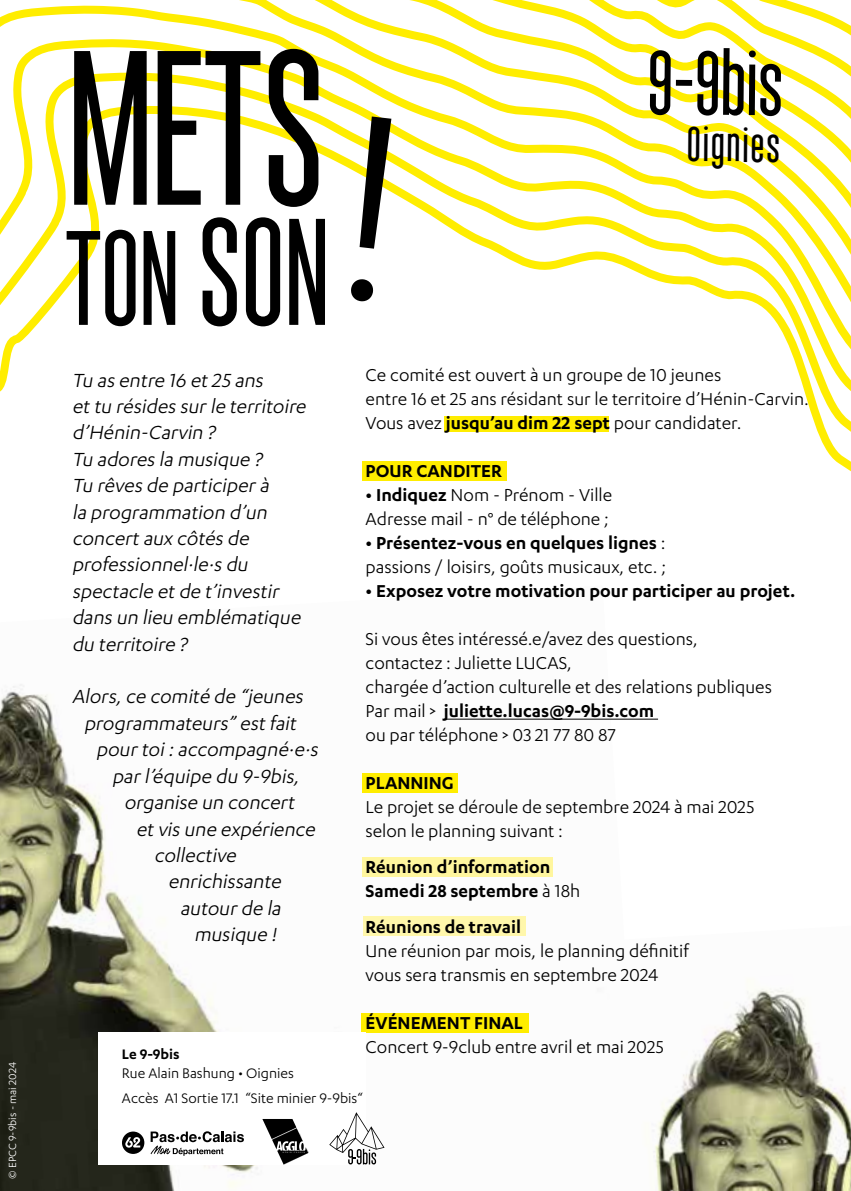
<style>
.page{position:relative;width:851px;height:1191px;background:#fff}
.page>*{position:absolute;margin:0;border:0;box-sizing:border-box;transform-origin:0 0}
.t1{font:500 219.4px "Monopol";color:#000}
.t2{font:500 134px "Monopol";color:#000}
.t3{font:500 90.2px "Monopol";color:#000}
.t4{font:500 48.6px "Monopol";color:#000}
.t5{font:italic 22px/26.4px "Karbon";color:#000}
.t6{font:20px/24px "Karbon";color:#000}
.t7{font:600 20px/24px "Karbon";color:#000}
.t8{font:16px/24.4px "Karbon";color:#000}
.t9{font:600 16px "Karbon";color:#000}
.t10{font:12px "Karbon";color:#fff}
.s1{font-size:151.4px}
.s2{font-weight:600}
.s3{font-weight:400}
</style>
<div class="page">
<svg style="left:0;top:0;width:850px;height:481px"></svg>
<img style="left:0;top:684px;width:639px;height:507px">
<img style="left:300px;top:925px;width:550px;height:266px">
<div style="left:362px;top:857px;width:190px;height:20px;background:#fff69e"></div>
<div style="left:362px;top:773px;width:95px;height:20px;background:#ffed00"></div>
<div style="left:362px;top:461px;width:144px;height:20px;background:#ffed00"></div>
<div style="left:361px;top:1012px;width:167px;height:20px;background:#ffed00"></div>
<div style="left:362px;top:916px;width:163px;height:20px;background:#fff7ab"></div>
<div style="left:99px;top:1032px;width:267px;height:132px;background:#fff"></div>
<svg style="left:122px;top:1131px;width:22px;height:23px"></svg>
<svg style="left:151px;top:1131px;width:93px;height:24px"></svg>
<svg style="left:262px;top:1119px;width:46px;height:45px"></svg>
<div style="left:444px;top:416px;width:165px;height:15px;background:#ffed00"></div>
<hr style="left:443px;top:718px;width:215px;height:1px;background:#000">
<svg style="left:329px;top:1112px;width:55px;height:52px"></svg>
<svg style="left:350px;top:116px;width:42px;height:186px"></svg>
<p class="t10" style="left:6px;top:1178px;width:118px;rotate:-90deg">© EPCC 9-9bis - mai 2024</p>
<h1 class="t1" style="left:68px;top:12px;width:259px">METS</h1>
<h2 class="t2" style="left:65px;top:207px;width:265px">TON <span class="s1">SON</span></h2>
<h3 class="t3" style="left:648px;top:34px;width:138px;rotate:1deg">9-9bis</h3>
<h3 class="t4" style="left:687px;top:118px;width:95px;rotate:1deg">Oignies</h3>
<p class="t6" style="left:365px;top:362px;width:445px">Ce comité est ouvert à un groupe de 10 jeunes<br>entre 16 et 25 ans résidant sur le territoire d’Hénin-Carvin.<br>Vous avez <span class="s2">jusqu’au dim 22 sept</span> pour candidater.</p>
<p class="t7" style="left:365px;top:458px;width:138px">POUR CANDITER</p>
<p class="t6" style="left:365px;top:482px;width:248px"><span class="s2">• Indiquez</span> Nom - Prénom - Ville<br>Adresse mail - n° de téléphone ;</p>
<p class="t6" style="left:365px;top:530px;width:302px"><span class="s2">• Présentez-vous en quelques lignes</span> : passions / loisirs, goûts musicaux, etc. ;</p>
<p class="t7" style="left:365px;top:578px;width:431px">• Exposez votre motivation pour participer au projet.</p>
<p class="t6" style="left:365px;top:626px;width:408px">Si vous êtes intéressé.e/avez des questions, contactez : Juliette LUCAS,<br>chargée d’action culturelle et des relations publiques Par mail &gt; <span class="s2">juliette.lucas@9-9bis.com<br></span>ou par téléphone &gt; 03 21 77 80 87</p>
<p class="t7" style="left:365px;top:770px;width:90px">PLANNING</p>
<p class="t6" style="left:365px;top:794px;width:390px">Le projet se déroule de septembre 2024 à mai 2025 selon le planning suivant :</p>
<p class="t7" style="left:365px;top:854px;width:216px">Réunion d’information<br>Samedi 28 septembre <span class="s3">à 18h</span></p>
<p class="t7" style="left:365px;top:914px;width:157px">Réunions de travail</p>
<p class="t6" style="left:365px;top:938px;width:325px">Une réunion par mois, le planning définitif vous sera transmis en septembre 2024</p>
<p class="t7" style="left:365px;top:1010px;width:159px">ÉVÉNEMENT FINAL</p>
<p class="t6" style="left:365px;top:1034px;width:300px">Concert 9-9club entre avril et mai 2025</p>
<p class="t5" style="left:72px;top:366px;width:239px">Tu as entre 16 et25 ans ettu résides surle territoire d’Hénin-Carvin ?<br>Tu adores la musique ?<br>Tu rêves de participerà<br>la programmation d’un concertaux côtés de professionnel·le·s du spectacle etde t’investir dans un lieu emblématique du territoire ?</p>
<p class="t5" style="left:72px;top:683px;width:236px">Alors,ce comité de “jeunes</p>
<p class="t5" style="left:84px;top:709px;width:218px">programmateurs” estfait</p>
<p class="t5" style="left:96px;top:736px;width:227px">pourtoi:accompagné·e·s</p>
<p class="t5" style="left:112px;top:762px;width:192px">parl’équipe du 9-9bis,</p>
<p class="t5" style="left:124px;top:788px;width:176px">organise un concert</p>
<p class="t5" style="left:136px;top:815px;width:184px">etvis une expérience</p>
<p class="t5" style="left:154px;top:841px;width:87px">collective</p>
<p class="t5" style="left:168px;top:868px;width:118px">enrichissante</p>
<p class="t5" style="left:180px;top:894px;width:106px">autourde la</p>
<p class="t5" style="left:194px;top:920px;width:88px">musique !</p>
<p class="t9" style="left:122px;top:1045px;width:59px">Le 9-9bis</p>
<p class="t8" style="left:122px;top:1060px;width:242px">Rue Alain Bashung • Oignies<br>Accès A1 Sortie 17.1 “Site minier 9-9bis“</p>
</div>
